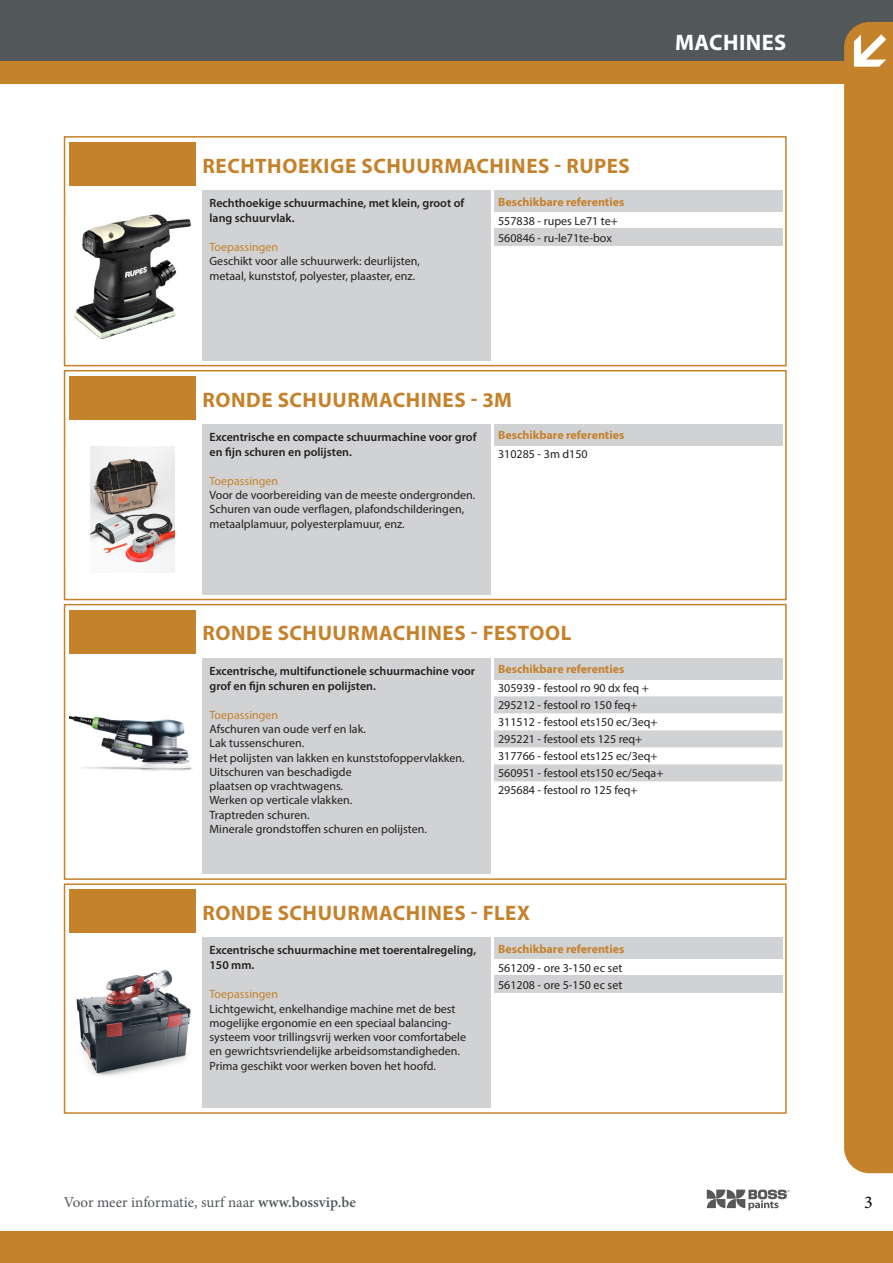
<style>
.page{position:relative;width:893px;height:1263px;background:#fff}
.page>*{position:absolute;margin:0;border:0;box-sizing:border-box;transform-origin:0 0}
.t1{font:700 22.5px "Myriad Pro";letter-spacing:.02em;color:#fff}
._03_productname_titl{font:700 21px "Myriad Pro";letter-spacing:.03em;color:#c4822b}
.t2{font:18px "Minion Pro";color:#000}
.t3{font:15px "Minion Pro";color:#52575a}
._01_bodytext_table{font:12px/14.2px "Myriad Pro";color:#231f20}
._01_body_table_color{font:12px "Myriad Pro";color:#231f20}
._01_product_beschrij{font:600 12px/15px "Myriad Pro";color:#231f20}
._02_subtitles_table{font:700 12px "Myriad Pro";color:#c4822b}
.s1{color:#c4822b}
.s2{font-weight:600}
</style>
<div class="page">
<div style="left:0;top:0;width:893px;height:71px;background:#52575a"></div>
<svg style="left:707px;top:1189px;width:82px;height:21px"></svg>
<div style="left:0;top:1231px;width:893px;height:32px;background:#c4822b"></div>
<div style="left:0;top:61px;width:893px;height:22px;background:#c4822b"></div>
<div style="left:844px;top:22px;width:49px;height:1151px;background:#c4822b"></div>
<div style="left:853px;top:30px;width:33px;height:40px;background:#c4822b"></div>
<svg style="left:854px;top:34px;width:32px;height:33px"></svg>
<div style="left:70px;top:142px;width:126px;height:44px;background:#c4822b"></div>
<img style="left:74px;top:214px;width:117px;height:125px">
<div style="left:202px;top:191px;width:289px;height:170px;background:#d1d2d4"></div>
<div style="left:494px;top:191px;width:289px;height:21px;background:#d1d2d4"></div>
<div style="left:494px;top:229px;width:289px;height:17px;background:#d1d2d4"></div>
<div style="left:64px;top:136px;width:723px;height:230px;border:2px solid #c4822b"></div>
<div style="left:70px;top:376px;width:126px;height:44px;background:#c4822b"></div>
<img style="left:90px;top:446px;width:85px;height:127px">
<div style="left:202px;top:424px;width:289px;height:170px;background:#d1d2d4"></div>
<div style="left:494px;top:424px;width:289px;height:21px;background:#d1d2d4"></div>
<div style="left:64px;top:370px;width:723px;height:230px;border:2px solid #c4822b"></div>
<div style="left:70px;top:610px;width:126px;height:44px;background:#c4822b"></div>
<img style="left:70px;top:716px;width:123px;height:55px">
<div style="left:202px;top:658px;width:289px;height:216px;background:#d1d2d4"></div>
<div style="left:494px;top:658px;width:289px;height:21px;background:#d1d2d4"></div>
<svg style="left:494px;top:696px;width:289px;height:85px"></svg>
<div style="left:64px;top:604px;width:723px;height:276px;border:2px solid #c4822b"></div>
<div style="left:70px;top:889px;width:126px;height:44px;background:#c4822b"></div>
<img style="left:76px;top:970px;width:115px;height:106px">
<div style="left:202px;top:938px;width:289px;height:170px;background:#d1d2d4"></div>
<div style="left:494px;top:938px;width:289px;height:21px;background:#d1d2d4"></div>
<div style="left:494px;top:976px;width:289px;height:17px;background:#d1d2d4"></div>
<div style="left:64px;top:883px;width:723px;height:231px;border:2px solid #c4822b"></div>
<p class="_03_productname_titl" style="left:202px;top:152px;width:429px">RECHTHOEKIGE SCHUURMACHINES - RUPES</p>
<p class="_01_product_beschrij" style="left:209px;top:195px;width:256px">Rechthoekige schuurmachine, met klein, groot of lang schuurvlak.</p>
<p class="_01_bodytext_table" style="left:209px;top:240px;width:212px"><span class="s1">Toepassingen<br></span>Geschikt voor alle schuurwerk: deurlijsten, metaal, kunststof, polyester, plaaster, enz.</p>
<p class="_02_subtitles_table" style="left:498px;top:194px;width:128px">Beschikbare referenties</p>
<p class="_01_body_table_color" style="left:498px;top:213px;width:121px">557838 - rupes Le71 te+</p>
<p class="_01_body_table_color" style="left:498px;top:230px;width:115px">560846 - ru-le71te-box</p>
<p class="t1" style="left:675px;top:28px;width:113px">MACHINES</p>
<p class="_03_productname_titl" style="left:202px;top:386px;width:311px">RONDE SCHUURMACHINES - 3M</p>
<p class="_01_product_beschrij" style="left:209px;top:429px;width:269px">Excentrische en compacte schuurmachine voor grof en fijn schuren en polijsten.</p>
<p class="_01_bodytext_table" style="left:209px;top:474px;width:267px"><span class="s1">Toepassingen<br></span>Voor de voorbereiding van de meeste ondergronden.</p>
<p class="_01_bodytext_table" style="left:209px;top:502px;width:256px">Schuren van oude verflagen, plafondschilderingen, metaalplamuur, polyesterplamuur, enz.</p>
<p class="_02_subtitles_table" style="left:498px;top:428px;width:128px">Beschikbare referenties</p>
<p class="_01_body_table_color" style="left:498px;top:447px;width:91px">310285 - 3m d150</p>
<p class="_03_productname_titl" style="left:202px;top:620px;width:371px">RONDE SCHUURMACHINES - FESTOOL</p>
<p class="_01_product_beschrij" style="left:209px;top:663px;width:267px">Excentrische, multifunctionele schuurmachine voor grof en fijn schuren en polijsten.</p>
<p class="_01_bodytext_table" style="left:209px;top:707px;width:158px"><span class="s1">Toepassingen<br></span>Afschuren van oude verf en lak.</p>
<p class="_01_bodytext_table" style="left:209px;top:736px;width:96px">Lak tussenschuren.</p>
<p class="_01_bodytext_table" style="left:209px;top:750px;width:257px">Het polijsten van lakken en kunststofoppervlakken.</p>
<p class="_01_bodytext_table" style="left:209px;top:764px;width:144px">Uitschuren van beschadigde plaatsen op vrachtwagens.</p>
<p class="_01_bodytext_table" style="left:209px;top:793px;width:144px">Werken op verticale vlakken.</p>
<p class="_01_bodytext_table" style="left:209px;top:807px;width:102px">Traptreden schuren.</p>
<p class="_01_bodytext_table" style="left:209px;top:821px;width:219px">Minerale grondstoffen schuren en polijsten.</p>
<p class="_02_subtitles_table" style="left:498px;top:661px;width:128px">Beschikbare referenties</p>
<p class="_01_body_table_color" style="left:498px;top:681px;width:152px">305939 - festool ro 90 dx feq +</p>
<p class="_01_body_table_color" style="left:498px;top:698px;width:141px">295212 - festool ro 150 feq+</p>
<p class="_01_body_table_color" style="left:498px;top:715px;width:161px">311512 - festool ets150 ec/3eq+</p>
<p class="_01_body_table_color" style="left:498px;top:732px;width:146px">295221 - festool ets 125 req+</p>
<p class="_01_body_table_color" style="left:498px;top:749px;width:161px">317766 - festool ets125 ec/3eq+</p>
<p class="_01_body_table_color" style="left:498px;top:766px;width:167px">560951 - festool ets150 ec/5eqa+</p>
<p class="_01_body_table_color" style="left:498px;top:783px;width:141px">295684 - festool ro 125 feq+</p>
<p class="_03_productname_titl" style="left:202px;top:899px;width:329px">RONDE SCHUURMACHINES - FLEX</p>
<p class="_01_product_beschrij" style="left:209px;top:942px;width:268px">Excentrische schuurmachine met toerentalregeling,<br>150 mm.</p>
<p class="_01_bodytext_table" style="left:209px;top:987px;width:258px"><span class="s1">Toepassingen<br></span>Lichtgewicht, enkelhandige machine met de best mogelijke ergonomie en een speciaal balancing&shy;systeem voor trillingsvrij werken voor comfortabele en gewrichtsvriendelijke arbeidsomstandigheden.<br>Prima geschikt voor werken boven het hoofd.</p>
<p class="_02_subtitles_table" style="left:498px;top:941px;width:128px">Beschikbare referenties</p>
<p class="_01_body_table_color" style="left:498px;top:960px;width:126px">561209 - ore 3-150 ec set</p>
<p class="_01_body_table_color" style="left:498px;top:977px;width:126px">561208 - ore 5-150 ec set</p>
<p class="t3" style="left:64px;top:1192px;width:294px">Voor meer informatie, surf naar <span class="s2">www.bossvip.be</span></p>
<h3 class="t2" style="left:864px;top:1190px;width:10px">3</h3>
</div>
